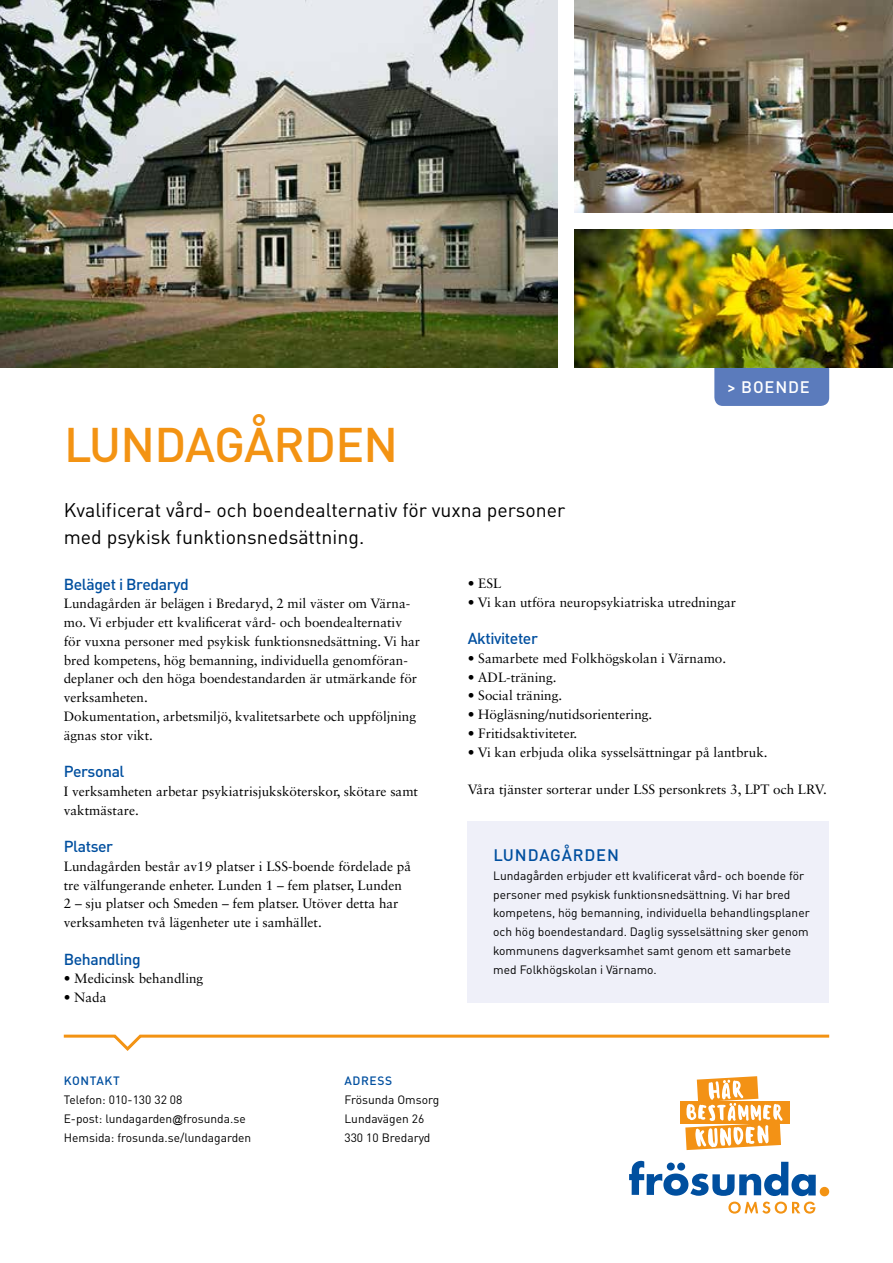
<style>
.page{position:relative;width:893px;height:1263px;background:#fff}
.page>*{position:absolute;margin:0;border:0;box-sizing:border-box;transform-origin:0 0}
.t1{font:500 48px "DINOT";letter-spacing:-.015em;color:#f39313}
.t2{font:19.5px/27px "DINOT";color:#000}
.t3{font:500 16.5px "DINOT";letter-spacing:.05em;color:#004f9f}
.t4{font:500 16.5px "DINOT";letter-spacing:.05em;color:#fff}
.t5{font:500 15.75px "DINOT";letter-spacing:-.025em;color:#004f9f}
.t6{font:13.5px/18.8px "Sabon LT Std";color:#000}
.t7{font:12px/18.8px "DINOT";color:#000}
.t8{font:500 12px "DINOT";letter-spacing:.05em;color:#004f9f}
.s1{font-family:"Arial";font-size:10.5px}
</style>
<div class="page">
<div style="left:714px;top:350px;width:115px;height:56px;background:#5b7bbc;border-radius:9px"></div>
<img style="left:0;top:0;width:557px;height:368px">
<img style="left:574px;top:0;width:319px;height:213px">
<img style="left:574px;top:230px;width:319px;height:138px">
<svg style="left:63px;top:1034px;width:767px;height:17px"></svg>
<div style="left:820px;top:1187px;width:9px;height:9px;background:#f39313;border-radius:50%"></div>
<svg style="left:629px;top:1161px;width:187px;height:52px"></svg>
<div style="left:680px;top:1101px;width:110px;height:23px;background:#f39215"></div>
<svg style="left:685px;top:1076px;width:98px;height:74px"></svg>
<div style="left:468px;top:821px;width:361px;height:182px;background:#eff0f9"></div>
<p class="t4" style="left:727px;top:376px;width:84px">&gt; BOENDE</p>
<h1 class="t1" style="left:64px;top:414px;width:336px">LUNDAGÅRDEN</h1>
<h2 class="t2" style="left:64px;top:496px;width:503px">Kvalificerat vård- och boendealternativ för vuxna personer med psykisk funktionsnedsättning.</h2>
<p class="t5" style="left:64px;top:574px;width:126px">Beläget i Bredaryd</p>
<p class="t6" style="left:64px;top:594px;width:358px">Lundagården är belägen i Bredaryd, 2 mil väster om Värna&shy;mo. Vi erbjuder ett kvalificerat vård- och boendealternativ för vuxna personer med psykisk funktionsnedsättning. Vi har bred kompetens, hög bemanning, individuella genomföran&shy;deplaner och den höga boendestandarden är utmärkande för verksamheten.<br>Dokumentation, arbetsmiljö, kvalitetsarbete och uppföljning ägnas stor vikt.</p>
<p class="t5" style="left:64px;top:761px;width:62px">Personal</p>
<p class="t6" style="left:64px;top:782px;width:356px">I verksamheten arbetar psykiatrisjuksköterskor, skötare samt vaktmästare.</p>
<p class="t5" style="left:64px;top:836px;width:51px">Platser</p>
<p class="t6" style="left:64px;top:857px;width:349px">Lundagården består av19 platser i LSS-boende fördelade på tre välfungerande enheter. Lunden 1 – fem platser, Lunden 2 – sju platser och Smeden – fem platser. Utöver detta har verksamheten två lägenheter ute i samhället.</p>
<p class="t5" style="left:64px;top:949px;width:78px">Behandling</p>
<p class="t6" style="left:64px;top:969px;width:141px">• Medicinsk behandling</p>
<p class="t6" style="left:64px;top:988px;width:44px">• Nada</p>
<p class="t6" style="left:468px;top:574px;width:35px">• ESL</p>
<p class="t6" style="left:468px;top:592px;width:270px">• Vi kan utföra neuropsykiatriska utredningar</p>
<p class="t5" style="left:468px;top:628px;width:72px">Aktiviteter</p>
<p class="t6" style="left:468px;top:649px;width:260px">• Samarbete med Folkhögskolan i Värnamo.</p>
<p class="t6" style="left:468px;top:667px;width:90px">• ADL-träning.</p>
<p class="t6" style="left:468px;top:686px;width:96px">• Social träning.</p>
<p class="t6" style="left:468px;top:705px;width:186px">• Högläsning/nutidsorientering.</p>
<p class="t6" style="left:468px;top:724px;width:111px">• Fritidsaktiviteter.</p>
<p class="t6" style="left:468px;top:742px;width:301px">• Vi kan erbjuda olika sysselsättningar på lantbruk.</p>
<p class="t6" style="left:468px;top:780px;width:360px">Våra tjänster sorterar under LSS personkrets 3, LPT och LRV.</p>
<p class="t3" style="left:493px;top:845px;width:127px">LUNDAGÅRDEN</p>
<p class="t7" style="left:493px;top:866px;width:318px">Lundagården erbjuder ett kvalificerat vård- och boende för personer med psykisk funktionsnedsättning. Vi har bred kompetens, hög bemanning, individuella behandlingsplaner och hög boendestandard. Daglig sysselsättning sker genom kommunens dagverksamhet samt genom ett samarbete med Folkhögskolan i Värnamo.</p>
<p class="t8" style="left:64px;top:1073px;width:57px">KONTAKT</p>
<p class="t7" style="left:64px;top:1090px;width:189px">Telefon: 010-130 32 08<br>E-post: lundagarden<span class="s1">@</span>frosunda.se<br>Hemsida: frosunda.se/lundagarden</p>
<p class="t8" style="left:344px;top:1073px;width:49px">ADRESS</p>
<p class="t7" style="left:344px;top:1090px;width:96px">Frösunda Omsorg<br>Lundavägen 26<br>330 10 Bredaryd</p>
</div>
